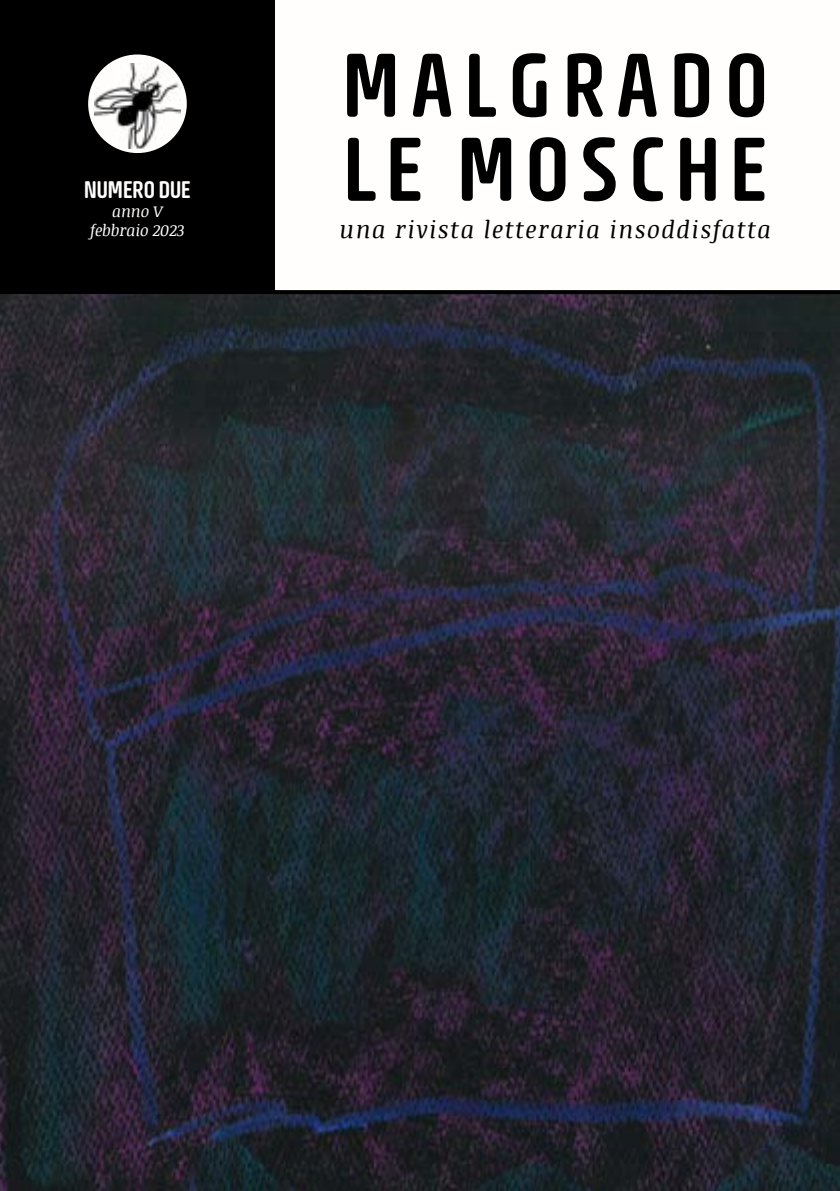
<style>
.page{position:relative;width:840px;height:1191px;background:#fff}
.page>*{position:absolute;margin:0;border:0;box-sizing:border-box;transform-origin:0 0}
.t1{font:500 90px/84px "Bevellier";letter-spacing:.13em;color:#000}
.t2{font:italic 24px "Noticia Text";letter-spacing:.06em;color:#000}
.t3{font:500 24px "Bevellier";color:#fffefd}
.t4{font:italic 16px/19.2px "Noticia Text";letter-spacing:-.01em;color:#fffefd;text-align:center}
</style>
<div class="page">
<img style="left:0;top:294px;width:839px;height:897px">
<svg style="left:275px;top:290px;width:564px;height:4px;background:#060606"></svg>
<div style="left:0;top:0;width:275px;height:294px;background:#000"></div>
<div style="left:88px;top:54px;width:99px;height:99px;background:#fffefd;border-radius:50%"></div>
<img style="left:95px;top:63px;width:85px;height:85px">
<p class="t3" style="left:84px;top:176px;width:108px">NUMERO DUE</p>
<p class="t4" style="left:90px;top:201px;width:96px">anno V febbraio 2023</p>
<h1 class="t1" style="left:342px;top:42px;width:426px">MALGRADO<br>LE MOSCHE</h1>
<p class="t2" style="left:339px;top:212px;width:433px">una rivista letteraria insoddisfatta</p>
</div>
